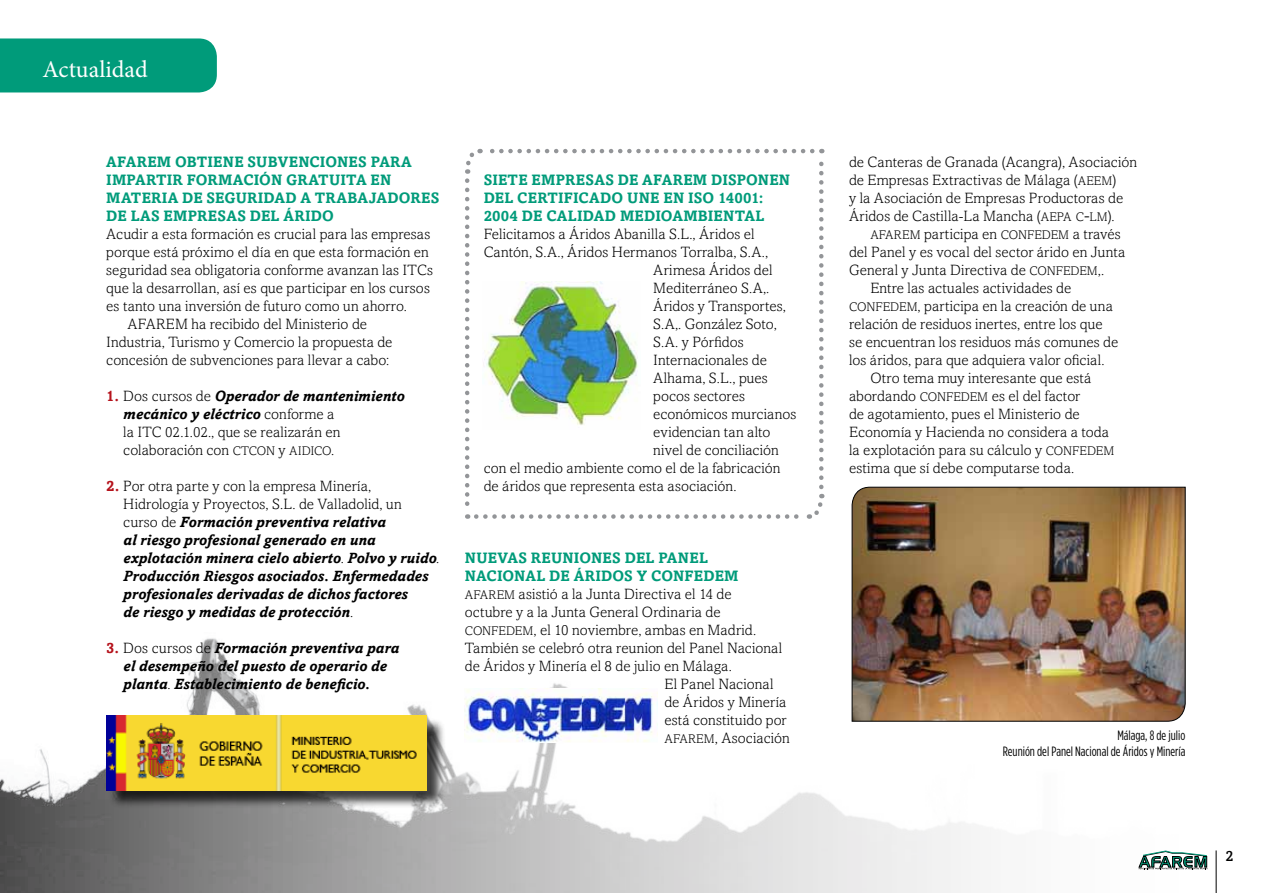
<style>
.page{position:relative;width:1263px;height:893px;background:#fff}
.page>*{position:absolute;margin:0;border:0;box-sizing:border-box;transform-origin:0 0}
.t1{font:24px "Minion Pro";color:#fff}
.t2{font:300 15px/18px "Amasis MT Std";letter-spacing:.005em;color:#000}
.t3{font:italic 700 15px/18px "Amasis MT Std";letter-spacing:.005em;color:#000}
.t4{font:700 15px/18px "Amasis MT Std";letter-spacing:.015em;color:#009b7a}
.t5{font:500 15px "Amasis MT Std";color:#000}
.t6{font:13.5px/16.2px "Gotham Condensed";color:#000;text-align:right}
.s1{font-weight:700;color:#b5121b}
.s2{font-weight:700;font-style:italic}
.s3{font-size:12.6px}
.s4{font-style:normal;color:#b5121b}
.s5{font-weight:300;font-style:normal}
.s6{font-size:18px}
</style>
<div class="page">
<img style="left:0;top:632px;width:1216px;height:261px">
<hr style="left:1216px;top:850px;width:1px;height:43px;background:#000">
<svg style="left:1138px;top:850px;width:70px;height:19px"></svg>
<div style="left:0;top:38px;width:217px;height:54px;background:#009b7a"></div>
<img style="left:852px;top:487px;width:333px;height:235px">
<img style="left:465px;top:689px;width:192px;height:54px">
<img style="left:483px;top:281px;width:155px;height:144px">
<svg style="left:465px;top:181px;width:4px;height:338px"></svg>
<svg style="left:476px;top:494px;width:349px;height:25px"></svg>
<svg style="left:819px;top:149px;width:4px;height:338px"></svg>
<svg style="left:465px;top:148px;width:347px;height:26px"></svg>
<div style="left:109px;top:718px;width:337px;height:91px;background:#000;opacity:.75"></div>
<img style="left:106px;top:716px;width:321px;height:74px">
<h1 class="t1" style="left:43px;top:53px;width:107px">Actualidad</h1>
<p class="t4" style="left:106px;top:152px;width:335px">AFAREM OBTIENE SUBVENCIONES PARA<br>IMPARTIR FORMACIÓN GRATUITA EN<br>MATERIA DE SEGURIDAD A TRABAJADORES<br>DE LAS EMPRESAS DEL ÁRIDO</p>
<p class="t2" style="left:106px;top:225px;width:326px">Acudir a esta formación es crucial para las empresas</p>
<p class="t2" style="left:106px;top:243px;width:324px">porque está próximo el día en que esta formación en</p>
<p class="t2" style="left:106px;top:261px;width:328px">seguridad sea obligatoria conforme avanzan las ITCs</p>
<p class="t2" style="left:106px;top:279px;width:325px">que la desarrollan, así es que participar en los cursos</p>
<p class="t2" style="left:106px;top:297px;width:302px">es tanto una inversión de futuro como un ahorro.</p>
<p class="t2" style="left:128px;top:315px;width:241px">AFAREM ha recibido del Ministerio de</p>
<p class="t2" style="left:106px;top:333px;width:288px">Industria, Turismo y Comercio la propuesta de</p>
<p class="t2" style="left:106px;top:351px;width:284px">concesión de subvenciones para llevar a cabo:</p>
<p class="t2" style="left:123px;top:387px;width:283px;text-indent:-17px"><span class="s1">1.</span> Dos cursos de <span class="s2">Operador de mantenimiento mecánico y eléctrico</span> conforme a<br>la ITC 02.1.02., que se realizarán en colaboración con <span class="s3">CTCON</span> y <span class="s3">AIDICO</span>.</p>
<p class="t3" style="left:123px;top:477px;width:318px;text-indent:-17px"><span class="s4">2.</span> <span class="s5">Por otra parte y con la empresa Minería, Hidrología y Proyectos, S.L. de Valladolid, un curso de</span> Formación preventiva relativa<br>al riesgo profesional generado en una explotación minera cielo abierto<span class="s5">.</span> Polvo y ruido<span class="s5">.<br></span>Producción Riesgos asociados. Enfermedades profesionales derivadas de dichos factores<br>de riesgo y medidas de protección<span class="s5">.</span></p>
<p class="t3" style="left:123px;top:639px;width:277px;text-indent:-17px"><span class="s4">3.</span> <span class="s5">Dos cursos de</span> Formación preventiva para el desempeño del puesto de operario de planta<span class="s5">.</span> Establecimiento de beneficio.</p>
<p class="t4" style="left:484px;top:170px;width:308px">SIETE EMPRESAS DE AFAREM DISPONEN<br>DEL CERTIFICADO UNE EN ISO 14001:<br>2004 DE CALIDAD MEDIOAMBIENTAL</p>
<p class="t2" style="left:484px;top:225px;width:272px">Felicitamos a Áridos Abanilla S.L., Áridos el</p>
<p class="t2" style="left:484px;top:243px;width:286px">Cantón, S.A., Áridos Hermanos Torralba, S.A.,</p>
<p class="t2" style="left:653px;top:261px;width:121px">Arimesa Áridos del</p>
<p class="t2" style="left:653px;top:279px;width:118px">Mediterráneo S.A,.</p>
<p class="t2" style="left:653px;top:297px;width:134px">Áridos y Transportes,</p>
<p class="t2" style="left:653px;top:315px;width:125px">S.A,. González Soto,</p>
<p class="t2" style="left:653px;top:333px;width:92px">S.A. y Pórfidos</p>
<p class="t2" style="left:653px;top:351px;width:115px">Internacionales de</p>
<p class="t2" style="left:653px;top:369px;width:116px">Alhama, S.L., pues</p>
<p class="t2" style="left:653px;top:387px;width:93px">pocos sectores</p>
<p class="t2" style="left:653px;top:405px;width:145px">económicos murcianos</p>
<p class="t2" style="left:653px;top:423px;width:119px">evidencian tan alto</p>
<p class="t2" style="left:653px;top:441px;width:127px">nivel de conciliación</p>
<p class="t2" style="left:484px;top:459px;width:298px">con el medio ambiente como el de la fabricación</p>
<p class="t2" style="left:484px;top:477px;width:254px">de áridos que representa esta asociación.</p>
<p class="t4" style="left:465px;top:548px;width:244px">NUEVAS REUNIONES DEL PANEL</p>
<p class="t4" style="left:465px;top:566px;width:275px">NACIONAL DE ÁRIDOS Y CONFEDEM</p>
<p class="t2" style="left:465px;top:585px;width:268px"><span class="s3">AFAREM</span> asistió a la Junta Directiva el 14 de</p>
<p class="t2" style="left:465px;top:603px;width:257px">octubre y a la Junta General Ordinaria de</p>
<p class="t2" style="left:465px;top:621px;width:293px"><span class="s3">CONFEDEM</span>, el 10 noviembre, ambas en Madrid.</p>
<p class="t2" style="left:465px;top:639px;width:319px">También se celebró otra reunion del Panel Nacional</p>
<p class="t2" style="left:465px;top:657px;width:268px">de Áridos y Minería el 8 de julio en Málaga.</p>
<p class="t2" style="left:664px;top:675px;width:111px">El Panel Nacional</p>
<p class="t2" style="left:664px;top:693px;width:123px">de Áridos y Minería</p>
<p class="t2" style="left:664px;top:711px;width:124px">está constituido por</p>
<p class="t2" style="left:664px;top:729px;width:127px"><span class="s3">AFAREM</span>, Asociación</p>
<p class="t2" style="left:849px;top:153px;width:290px">de Canteras de Granada (Acangra), Asociación de Empresas Extractivas de Málaga (<span class="s3">AEEM</span>)<br>y la Asociación de Empresas Productoras de Áridos de Castilla-La Mancha (<span class="s3">AEPA C</span><span class="s6">-</span><span class="s3">LM</span>).</p>
<p class="t2" style="left:870px;top:225px;width:252px"><span class="s3">AFAREM</span> participa en <span class="s3">CONFEDEM</span> a través</p>
<p class="t2" style="left:849px;top:243px;width:278px">del Panel y es vocal del sector árido en Junta</p>
<p class="t2" style="left:849px;top:261px;width:257px">General y Junta Directiva de <span class="s3">CONFEDEM</span>,.</p>
<p class="t2" style="left:870px;top:279px;width:202px">Entre las actuales actividades de</p>
<p class="t2" style="left:849px;top:297px;width:265px"><span class="s3">CONFEDEM</span>, participa en la creación de una</p>
<p class="t2" style="left:849px;top:315px;width:255px">relación de residuos inertes, entre los que</p>
<p class="t2" style="left:849px;top:333px;width:271px">se encuentran los residuos más comunes de</p>
<p class="t2" style="left:849px;top:351px;width:257px">los áridos, para que adquiera valor oficial.</p>
<p class="t2" style="left:870px;top:369px;width:222px">Otro tema muy interesante que está</p>
<p class="t2" style="left:849px;top:387px;width:233px">abordando <span class="s3">CONFEDEM</span> es el del factor</p>
<p class="t2" style="left:849px;top:405px;width:232px">de agotamiento, pues el Ministerio de</p>
<p class="t2" style="left:849px;top:423px;width:262px">Economía y Hacienda no considera a toda</p>
<p class="t2" style="left:849px;top:441px;width:267px">la explotación para su cálculo y <span class="s3">CONFEDEM</span></p>
<p class="t2" style="left:849px;top:459px;width:227px">estima que sí debe computarse toda.</p>
<p class="t6" style="left:1003px;top:727px;width:184px">Málaga, 8 de julio<br>Reunión del Panel Nacional de Áridos y Minería</p>
<p class="t5" style="left:1225px;top:847px;width:10px">2</p>
</div>
